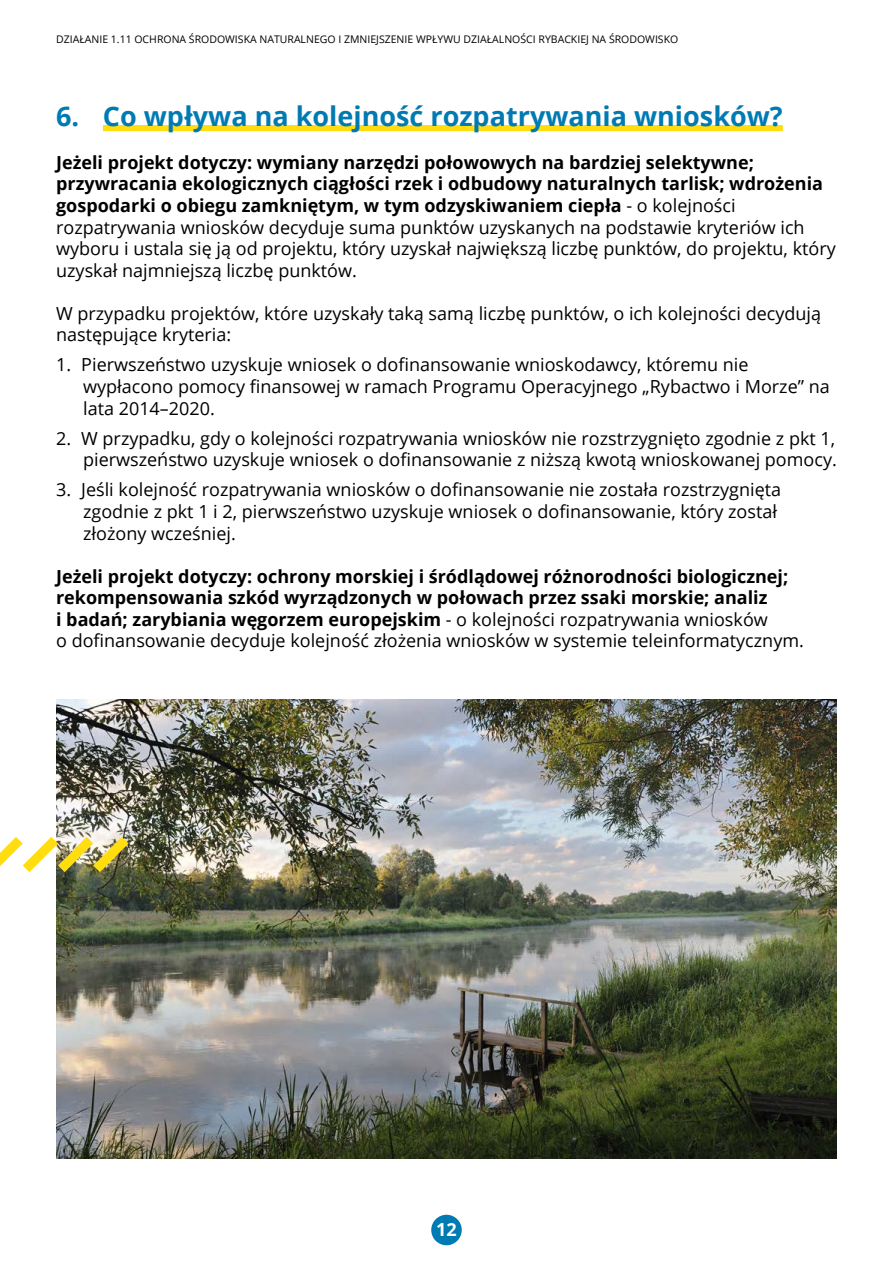
<style>
.page{position:relative;width:893px;height:1263px;background:#fff}
.page>*{position:absolute;margin:0;border:0;box-sizing:border-box;transform-origin:0 0}
.t1{font:700 27px "Open Sans";color:#007ab2}
.t2{font:18px/21.6px "Open Sans";color:#000}
.t3{font:700 18px/21.6px "Open Sans";color:#000}
.t4{font:700 18px "Open Sans";color:#fff}
.t5{font:10.5px "Open Sans";color:#000}
.s1{font-weight:700}
.s2{font-weight:400}
</style>
<div class="page">
<div style="left:431px;top:1215px;width:31px;height:30px;background:#007ab2;border-radius:50%"></div>
<div style="left:103px;top:125px;width:680px;height:6px;background:#ffdd0e"></div>
<img style="left:56px;top:699px;width:781px;height:459px">
<img style="left:0;top:837px;width:129px;height:35px">
<p class="t5" style="left:56px;top:32px;width:169px">Działanie 1.11 Ochrona środowi</p>
<p class="t5" style="left:238px;top:32px;width:84px">ska naturalnego</p>
<p class="t5" style="left:338px;top:32px;width:207px">i zm niejszenie wpływu działalności rybackiej</p>
<p class="t5" style="left:592px;top:32px;width:53px">na środowi</p>
<p class="t5" style="left:658px;top:32px;width:14px">sko</p>
<p class="t1" style="left:56px;top:97px;width:728px">6. Co wpływa na kolejność rozpatrywania wniosków?</p>
<p class="t2" style="left:56px;top:151px;width:781px"><span class="s1">Jeżeli projekt dotyczy: wymiany narzędzi połowowych na bardziej selektywne; przywracania ekologicznych ciągłości rzek i odbudowy naturalnych tarlisk; wdrożenia gospodarki o obiegu zamkniętym, w tym odzyskiwaniem ciepła</span> - o kolejności rozpatrywania wniosków decyduje suma punktów uzyskanych na podstawie kryteriów ich wyboru i ustala się ją od projektu, który uzyskał największą liczbę punktów, do projektu, który uzyskał najmniejszą liczbę punktów.</p>
<p class="t2" style="left:56px;top:302px;width:766px">W przypadku projektów, które uzyskały taką samą liczbę punktów, o ich kolejności decydują następujące kryteria:</p>
<p class="t2" style="left:83px;top:354px;width:748px;text-indent:-27px">1. Pierwszeństwo uzyskuje wniosek o dofinansowanie wnioskodawcy, któremu nie wypłacono pomocy finansowej w ramach Programu Operacyjnego „Rybactwo i Morze” na lata 2014–2020.</p>
<p class="t2" style="left:56px;top:427px;width:782px;text-align:right">2. W przypadku, gdy o kolejności rozpatrywania wniosków nie rozstrzygnięto zgodnie z pkt 1, pierwszeństwo uzyskuje wniosek o dofinansowanie z niższą kwotą wnioskowanej pomocy.</p>
<p class="t2" style="left:83px;top:479px;width:699px;text-indent:-27px">3. Jeśli kolejność rozpatrywania wniosków o dofinansowanie nie została rozstrzygnięta zgodnie z pkt 1 i 2, pierwszeństwo uzyskuje wniosek o dofinansowanie, który został złożony wcześniej.</p>
<p class="t3" style="left:56px;top:565px;width:749px">Jeżeli projekt dotyczy: ochrony morskiej i śródlądowej różnorodności biologicznej; rekompensowania szkód wyrządzonych w połowach przez ssaki morskie; analiz<br>i badań; zarybiania węgorzem europejskim <span class="s2">- o kolejności rozpatrywania wniosków<br>o dofinansowanie decyduje kolejność złożenia wniosków w systemie teleinformatycznym.</span></p>
<p class="t4" style="left:436px;top:1216px;width:22px">12</p>
</div>
